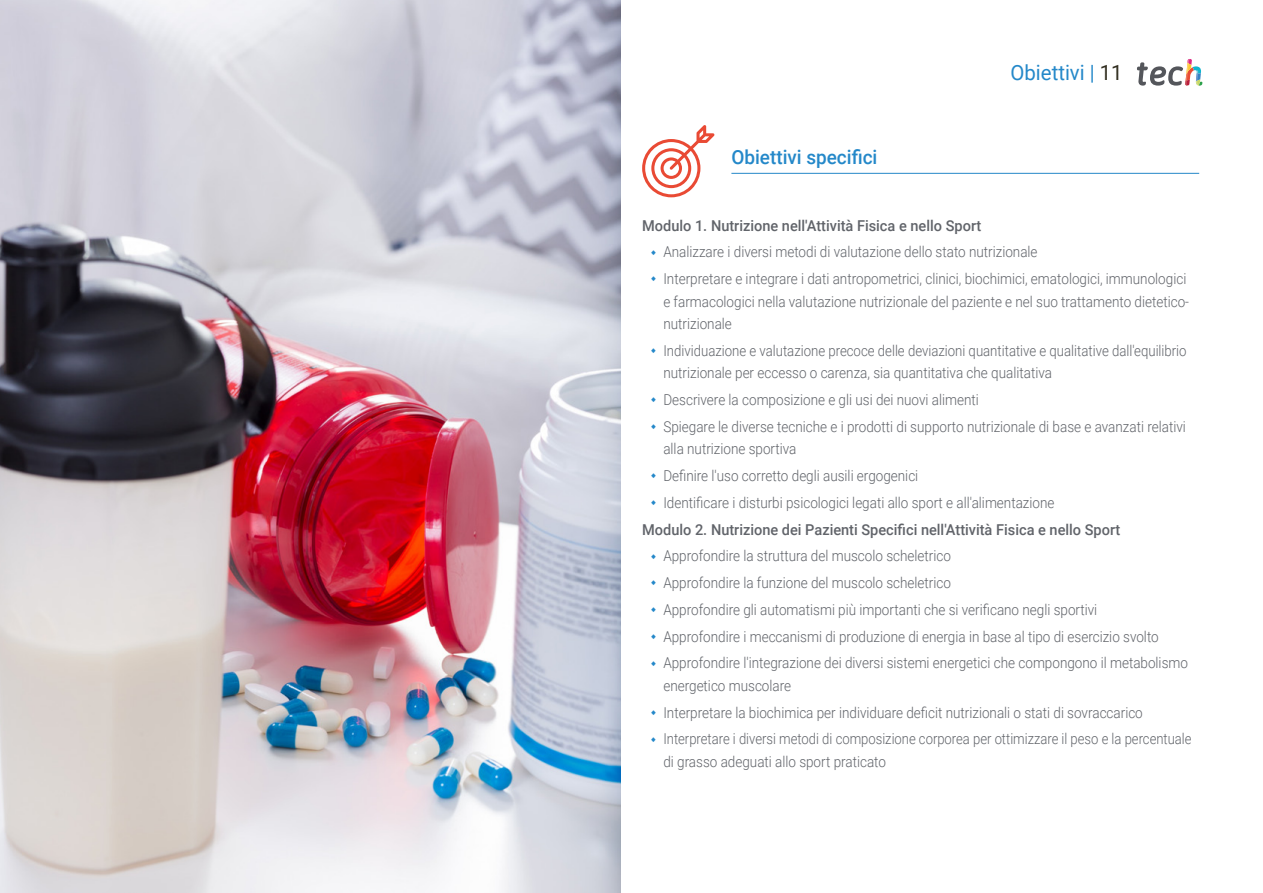
<style>
.page{position:relative;width:1263px;height:893px;background:#fff}
.page>*{position:absolute;margin:0;border:0;box-sizing:border-box;transform-origin:0 0}
.t1{font:21px "Roboto";color:#2488c9}
.t2{font:500 19.5px "Roboto";color:#2488c9}
.t3{font:300 15px/26.7px "Roboto";color:#61646a;scale:.9 1}
.t4{font:300 15px/22.5px "Roboto";color:#61646a;scale:.88 1}
.t5{font:500 15px "Roboto";color:#61646a}
.s1{color:#312e20}
</style>
<div class="page">
<hr style="left:731px;top:173px;width:468px;height:1px;background:#2488c9">
<svg style="left:642px;top:125px;width:72px;height:72px"></svg>
<svg style="left:1137px;top:59px;width:65px;height:27px"></svg>
<img style="left:0;top:0;width:621px;height:893px">
<h2 class="t2" style="left:731px;top:144px;width:147px">Obiettivi specifici</h2>
<h1 class="t1" style="left:1010px;top:57px;width:114px">Obiettivi | <span class="s1">11</span></h1>
<p class="t5" style="left:642px;top:215px;width:341px">Modulo 1. Nutrizione nell'Attività Fisica e nello Sport</p>
<p class="t3" style="left:663px;top:238px;width:582px">Analizzare i diversi metodi di valutazione dello stato nutrizionale<br>Interpretare e integrare i dati antropometrici, clinici, biochimici, ematologici, immunologici</p>
<p class="t3" style="left:663px;top:289px;width:586px;line-height:22.5px">e farmacologici nella valutazione nutrizionale del paziente e nel suo trattamento dietetico&shy;nutrizionale</p>
<p class="t4" style="left:663px;top:339px;width:596px">Individuazione e valutazione precoce delle deviazioni quantitative e qualitative dall'equilibrio nutrizionale per eccesso o carenza, sia quantitativa che qualitativa</p>
<p class="t3" style="left:663px;top:386px;width:582px">Descrivere la composizione e gli usi dei nuovi alimenti<br>Spiegare le diverse tecniche e i prodotti di supporto nutrizionale di base e avanzati relativi</p>
<p class="t3" style="left:663px;top:435px;width:436px">alla nutrizione sportiva<br>Definire l'uso corretto degli ausili ergogenici<br>Identificare i disturbi psicologici legati allo sport e all'alimentazione</p>
<p class="t5" style="left:642px;top:519px;width:480px">Modulo 2. Nutrizione dei Pazienti Specifici nell'Attività Fisica e nello Sport</p>
<p class="t3" style="left:663px;top:542px;width:584px">Approfondire la struttura del muscolo scheletrico<br>Approfondire la funzione del muscolo scheletrico<br>Approfondire gli automatismi più importanti che si verificano negli sportivi<br>Approfondire i meccanismi di produzione di energia in base al tipo di esercizio svolto Approfondire l'integrazione dei diversi sistemi energetici che compongono il metabolismo</p>
<p class="t3" style="left:663px;top:672px;width:588px">energetico muscolare<br>Interpretare la biochimica per individuare deficit nutrizionali o stati di sovraccarico<br>Interpretare i diversi metodi di composizione corporea per ottimizzare il peso e la percentuale</p>
<p class="t3" style="left:663px;top:748px;width:249px">di grasso adeguati allo sport praticato</p>
</div>
